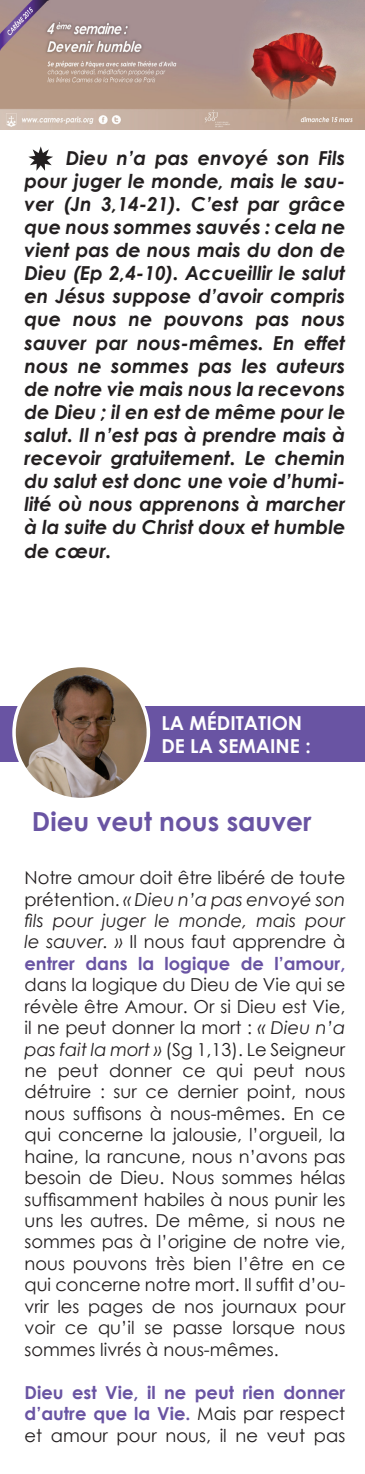
<style>
.page{position:relative;width:365px;height:1474px;background:#fff}
.page>*{position:absolute;margin:0;border:0;box-sizing:border-box;transform-origin:0 0}
.t1{font:700 26.25px "Century Gothic";color:#6954a3}
.t2{font:italic 700 19.25px/23.1px "Century Gothic";color:#231f20;text-align:justify}
.t3{font:700 19.25px/23.1px "Century Gothic";color:#fff}
.t4{font:17.85px/21.3px "Century Gothic";color:#231f20;text-align:justify}
.t5{font:700 17.85px/21.3px "Century Gothic";color:#6954a3;text-align:justify}
.s1{font-style:italic}
.s2{font-weight:700;color:#6954a3}
.s3{font-weight:400;color:#231f20}
</style>
<div class="page">
<div style="left:0;top:706px;width:364px;height:55px;background:#6954a3"></div>
<img style="left:14px;top:665px;width:134px;height:134px;border-radius:67px">
<div style="left:12px;top:663px;width:138px;height:138px;border:4px solid #fff;border-radius:50%"></div>
<img style="left:0;top:0;width:364px;height:129px">
<svg style="left:28px;top:146px;width:25px;height:25px"></svg>
<p class="t2" style="left:24px;top:145px;width:321px;text-indent:41px">Dieu n’a pas envoyé son Fils pour juger le monde, mais le sau&shy;ver (Jn 3,14-21). C’est par grâce que nous sommes sauvés : cela ne vient pas de nous mais du don de Dieu (Ep 2,4-10). Accueillir le salut en Jésus suppose d’avoir compris que nous ne pouvons pas nous sauver par nous-mêmes. En effet nous ne sommes pas les auteurs de notre vie mais nous la recevons de Dieu ; il en est de même pour le salut. Il n’est pas à prendre mais à recevoir gratuitement. Le chemin du salut est donc une voie d’humi&shy;lité où nous apprenons à marcher à la suite du Christ doux et humble de cœur.</p>
<p class="t3" style="left:161px;top:710px;width:150px">La méditation de la semaine :</p>
<h1 class="t1" style="left:32px;top:801px;width:280px">Dieu veut nous sauver</h1>
<p class="t4" style="left:24px;top:866px;width:322px">Notre amour doit être libéré de toute prétention. <span class="s1">« Dieu n’a pas envoyé son fils pour juger le monde, mais pour le sauver. »</span> Il nous faut apprendre à <span class="s2">entrer dans la logique de l’amour,</span></p>
<p class="t4" style="left:24px;top:973px;width:322px">dans la logique du Dieu de Vie qui se révèle être Amour. Or si Dieu est Vie, il ne peut donner la mort : <span class="s1">« Dieu n’a pas fait la mort »</span> (Sg 1,13). Le Seigneur ne peut donner ce qui peut nous détruire : sur ce dernier point, nous nous suffisons à nous-mêmes. En ce qui concerne la jalousie, l’orgueil, la haine, la rancune, nous n’avons pas besoin de Dieu. Nous sommes hélas suffisamment habiles à nous punir les uns les autres. De même, si nous ne sommes pas à l’origine de notre vie, nous pouvons très bien l’être en ce qui concerne notre mort. Il suffit d’ou&shy;vrir les pages de nos journaux pour voir ce qu’il se passe lorsque nous sommes livrés à nous-mêmes.</p>
<p class="t5" style="left:24px;top:1380px;width:321px">Dieu est Vie, il ne peut rien donner d’autre que la Vie. <span class="s3">Mais par respect et amour pour nous, il ne veut pas</span></p>
</div>
